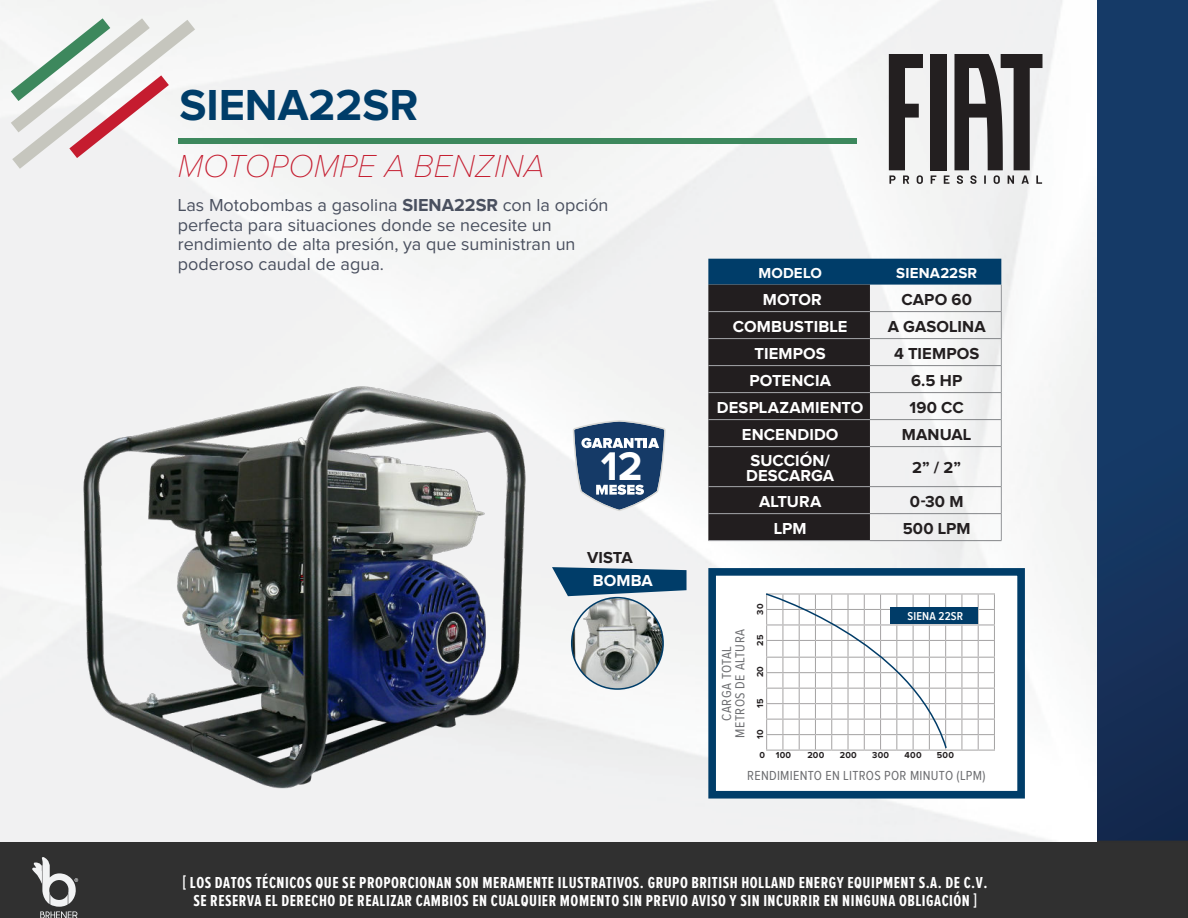
<style>
.page{position:relative;width:1188px;height:918px;background:#fff}
.page>*{position:absolute;margin:0;border:0;box-sizing:border-box;transform-origin:0 0}
.t1{font:700 45px "Proxima Nova";color:#003d69}
.t2{font:700 41.4px "Proxima Nova";color:#fff}
.t3{font:italic 100 33px "Proxima Nova";color:#c51c2f}
.t4{font:18px/19.5px "Proxima Nova";color:#4a505f}
.t5{font:700 16.5px/18px "Proxima Nova Ex Cn";letter-spacing:.03em;color:#fff;text-align:center}
.t6{font:700 16.5px/15px "Proxima Nova";letter-spacing:.005em;color:#fff}
.t7{font:700 16.5px "Proxima Nova";letter-spacing:.005em;color:#231f20}
.t8{font:700 15px "Proxima Nova";letter-spacing:.01em;color:#fff}
.t9{font:13.65px/13.5px "Proxima Nova Cond";letter-spacing:.02em;color:#6d6e71;text-align:center}
.t10{font:600 11.85px "Proxima Nova Cond";letter-spacing:.02em;color:#fff}
.t11{font:700 9px "Proxima Nova";letter-spacing:.025em;color:#231f20}
.s1{font-weight:700}
</style>
<div class="page">
<div style="left:1096px;top:0;width:92px;height:918px;background:linear-gradient(to bottom,#153f6e,#152b51)"></div>
<div style="left:0;top:841px;width:1188px;height:77px;background:#303030"></div>
<svg style="left:32px;top:857px;width:46px;height:61px"></svg>
<img style="left:0;top:0;width:1097px;height:842px">
<div style="left:930px;top:54px;width:17px;height:116px;background:#231f20"></div>
<svg style="left:889px;top:54px;width:34px;height:130px"></svg>
<svg style="left:931px;top:175px;width:5px;height:9px"></svg>
<svg style="left:944px;top:54px;width:98px;height:130px"></svg>
<svg style="left:11px;top:18px;width:184px;height:151px"></svg>
<div style="left:178px;top:138px;width:679px;height:6px;background:#3d885d"></div>
<img style="left:76px;top:364px;width:454px;height:438px">
<svg style="left:708px;top:259px;width:294px;height:282px"></svg>
<svg style="left:573px;top:420px;width:93px;height:91px"></svg>
<svg style="left:705px;top:564px;width:324px;height:238px"></svg>
<svg style="left:765px;top:592px;width:230px;height:159px"></svg>
<img style="left:572px;top:598px;width:91px;height:91px;border-radius:46px">
<div style="left:571px;top:597px;width:93px;height:93px;border:2px solid #003d69;border-radius:50%"></div>
<svg style="left:552px;top:567px;width:135px;height:29px"></svg>
<h1 class="t1" style="left:179px;top:81px;width:241px">SIENA22SR</h1>
<h3 class="t3" style="left:178px;top:152px;width:368px">MOTOPOMPE A BENZINA</h3>
<p class="t4" style="left:178px;top:197px;width:432px">Las Motobombas a gasolina <span class="s1">SIENA22SR</span> con la opción perfecta para situaciones donde se necesite un rendimiento de alta presión, ya que suministran un poderoso caudal de agua.</p>
<h2 class="t2" style="left:601px;top:444px;width:43px">12</h2>
<p class="t7" style="left:587px;top:548px;width:47px">VISTA</p>
<p class="t6" style="left:593px;top:573px;width:62px">BOMBA</p>
<p class="t8" style="left:758px;top:264px;width:65px">MODELO</p>
<p class="t8" style="left:896px;top:264px;width:83px">SIENA22SR</p>
<p class="t6" style="left:763px;top:291px;width:61px">MOTOR</p>
<p class="t7" style="left:902px;top:290px;width:72px">CAPO 60</p>
<p class="t6" style="left:733px;top:318px;width:116px">COMBUSTIBLE</p>
<p class="t7" style="left:888px;top:317px;width:99px">A GASOLINA</p>
<p class="t6" style="left:755px;top:345px;width:73px">TIEMPOS</p>
<p class="t7" style="left:894px;top:344px;width:87px">4 TIEMPOS</p>
<p class="t6" style="left:749px;top:372px;width:83px">POTENCIA</p>
<p class="t7" style="left:911px;top:371px;width:53px">6.5 HP</p>
<p class="t6" style="left:717px;top:399px;width:148px">DESPLAZAMIENTO</p>
<p class="t7" style="left:910px;top:398px;width:56px">190 CC</p>
<p class="t6" style="left:742px;top:426px;width:98px">ENCENDIDO</p>
<p class="t7" style="left:902px;top:425px;width:71px">MANUAL</p>
<p class="t6" style="left:746px;top:452px;width:90px">SUCCIÓN/<br>DESCARGA</p>
<p class="t7" style="left:912px;top:459px;width:50px">2” / 2”</p>
<p class="t6" style="left:759px;top:493px;width:64px">ALTURA</p>
<p class="t7" style="left:910px;top:492px;width:55px">0-30 M</p>
<p class="t6" style="left:774px;top:520px;width:34px">LPM</p>
<p class="t7" style="left:903px;top:519px;width:69px">500 LPM</p>
<p class="t9" style="left:721px;top:738px;width:110px;rotate:-90deg">CARGA TOTAL<br>METROS DE ALTURA</p>
<p class="t11" style="left:755px;top:615px;width:13px;rotate:-90deg">30</p>
<p class="t11" style="left:755px;top:646px;width:13px;rotate:-90deg">25</p>
<p class="t11" style="left:755px;top:677px;width:13px;rotate:-90deg">20</p>
<p class="t11" style="left:755px;top:708px;width:11px;rotate:-90deg">15</p>
<p class="t11" style="left:755px;top:739px;width:11px;rotate:-90deg">10</p>
<p class="t10" style="left:907px;top:611px;width:57px">SIENA 22SR</p>
<p class="t11" style="left:759px;top:750px;width:33px">0 100</p>
<p class="t11" style="left:807px;top:750px;width:19px">200</p>
<p class="t11" style="left:840px;top:750px;width:19px">200</p>
<p class="t11" style="left:872px;top:750px;width:18px">300</p>
<p class="t11" style="left:905px;top:750px;width:19px">400</p>
<p class="t11" style="left:937px;top:750px;width:19px">500</p>
<p class="t9" style="left:747px;top:769px;width:240px">RENDIMIENTO EN LITROS POR MINUTO (LPM)</p>
<p class="t5" style="left:183px;top:872px;width:806px">[ LOS DATOS TÉCNICOS QUE SE PROPORCIONAN SON MERAMENTE ILUSTRATIVOS. GRUPO BRITISH HOLLAND ENERGY EQUIPMENT S.A. DE C.V.<br>SE RESERVA EL DERECHO DE REALIZAR CAMBIOS EN CUALQUIER MOMENTO SIN PREVIO AVISO Y SIN INCURRIR EN NINGUNA OBLIGACIÓN ]</p>
</div>
